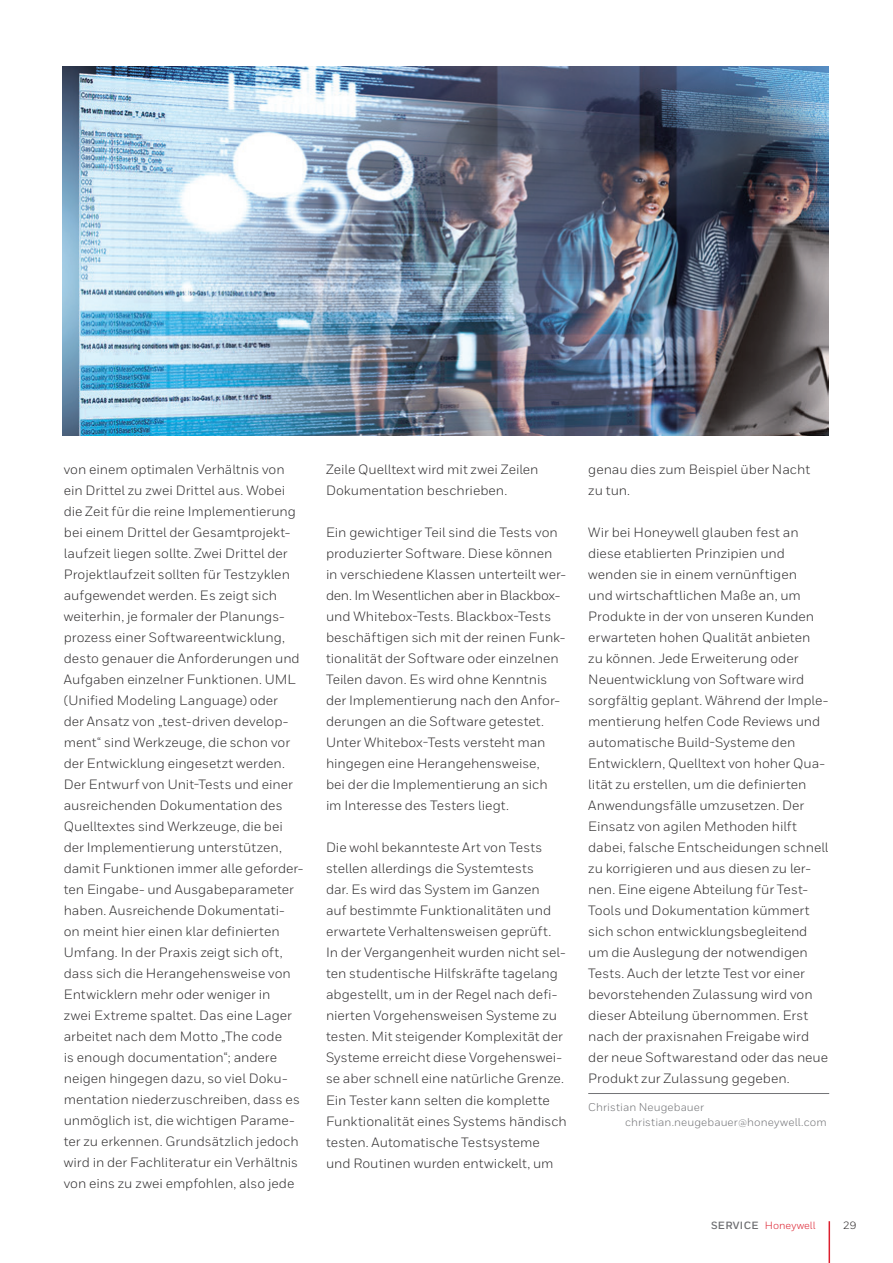
<style>
.page{position:relative;width:893px;height:1263px;background:#fff}
.page>*{position:absolute;margin:0;border:0;box-sizing:border-box;transform-origin:0 0}
.t1{font:13.5px/21px "Honeywell Sans";color:#312f30}
.t2{font:11.25px/15px "Honeywell Sans";letter-spacing:.005em;color:#737477}
.t3{font:10.5px "Honeywell Sans";color:#dc1f2e}
.t4{font:10.5px "Honeywell Sans";color:#231f20}
.s1{font-weight:700;color:#6c6d70}
</style>
<div class="page">
<hr style="left:828px;top:1221px;width:2px;height:42px;background:#dc1f2e">
<hr style="left:588px;top:1093px;width:241px;height:1px;background:#737477">
<img style="left:63px;top:66px;width:765px;height:369px">
<p class="t1" style="left:64px;top:459px;width:241px">von einem optimalen Verhältnis von ein Drittel zu zwei Drittel aus. Wobei die Zeit für die reine Implementierung bei einem Drittel der Gesamtprojekt&shy;laufzeit liegen sollte. Zwei Drittel der Projektlaufzeit sollten für Testzyklen aufgewendet werden. Es zeigt sich weiterhin, je formaler der Planungs&shy;prozess einer Softwareentwicklung, desto genauer die Anforderungen und Aufgaben einzelner Funktionen. UML (Unified Modeling Language) oder<br>der Ansatz von „test-driven develop&shy;ment“ sind Werkzeuge, die schon vor der Entwicklung eingesetzt werden.<br>Der Entwurf von Unit-Tests und einer ausreichenden Dokumentation des Quelltextes sind Werkzeuge, die bei der Implementierung unterstützen, damit Funktionen immer alle geforder&shy;ten Eingabe- und Ausgabeparameter haben. Ausreichende Dokumentati&shy;on meint hier einen klar definierten Umfang. In der Praxis zeigt sich oft, dass sich die Herangehensweise von Entwicklern mehr oder weniger in<br>zwei Extreme spaltet. Das eine Lager arbeitet nach dem Motto „The code<br>is enough documentation“; andere neigen hingegen dazu, so viel Doku&shy;mentation niederzuschreiben, dass es unmöglich ist, die wichtigen Parame&shy;ter zu erkennen. Grundsätzlich jedoch wird in der Fachliteratur ein Verhältnis von eins zu zwei empfohlen, also jede</p>
<p class="t1" style="left:326px;top:459px;width:214px">Zeile Quelltext wird mit zwei Zeilen<br>Dokumentation beschrieben.</p>
<p class="t1" style="left:326px;top:522px;width:241px">Ein gewichtiger Teil sind die Tests von produzierter Software. Diese können in verschiedene Klassen unterteilt wer&shy;den. Im Wesentlichen aber in Blackbox&shy;und Whitebox-Tests. Blackbox-Tests beschäftigen sich mit der reinen Funk&shy;tionalität der Software oder einzelnen Teilen davon. Es wird ohne Kenntnis der Implementierung nach den Anfor&shy;derungen an die Software getestet.<br>Unter Whitebox-Tests versteht man hingegen eine Herangehensweise,<br>bei der die Implementierung an sich im Interesse des Testers liegt.</p>
<p class="t1" style="left:326px;top:837px;width:242px">Die wohl bekannteste Art von Tests stellen allerdings die Systemtests<br>dar. Es wird das System im Ganzen<br>auf bestimmte Funktionalitäten und erwartete Verhaltensweisen geprüft.<br>In der Vergangenheit wurden nicht sel&shy;ten studentische Hilfskräfte tagelang abgestellt, um in der Regel nach defi&shy;nierten Vorgehensweisen Systeme zu testen. Mit steigender Komplexität der Systeme erreicht diese Vorgehenswei&shy;se aber schnell eine natürliche Grenze.<br>Ein Tester kann selten die komplette Funktionalität eines Systems händisch testen. Automatische Testsysteme und Routinen wurden entwickelt, um</p>
<p class="t1" style="left:588px;top:459px;width:223px">genau dies zum Beispiel über Nacht zu tun.</p>
<p class="t1" style="left:588px;top:522px;width:242px">Wir bei Honeywell glauben fest an diese etablierten Prinzipien und wenden sie in einem vernünftigen<br>und wirtschaftlichen Maße an, um Produkte in der von unseren Kunden erwarteten hohen Qualität anbieten zu können. Jede Erweiterung oder Neuentwicklung von Software wird sorgfältig geplant. Während der Imple&shy;mentierung helfen Code Reviews und automatische Build-Systeme den Entwicklern, Quelltext von hoher Qua&shy;lität zu erstellen, um die definierten Anwendungsfälle umzusetzen. Der Einsatz von agilen Methoden hilft dabei, falsche Entscheidungen schnell zu korrigieren und aus diesen zu ler&shy;nen. Eine eigene Abteilung für Test-Tools und Dokumentation kümmert sich schon entwicklungsbegleitend um die Auslegung der notwendigen Tests. Auch der letzte Test vor einer bevorstehenden Zulassung wird von dieser Abteilung übernommen. Erst nach der praxisnahen Freigabe wird der neue Softwarestand oder das neue Produkt zur Zulassung gegeben.</p>
<p class="t2" style="left:625px;top:1099px;width:203px;text-indent:-37px">Christian Neugebauer christian.neugebauer@honeywell.com</p>
<p class="t3" style="left:711px;top:1219px;width:106px"><span class="s1">SERVICE</span> Honeywell</p>
<p class="t4" style="left:843px;top:1219px;width:15px">29</p>
</div>
